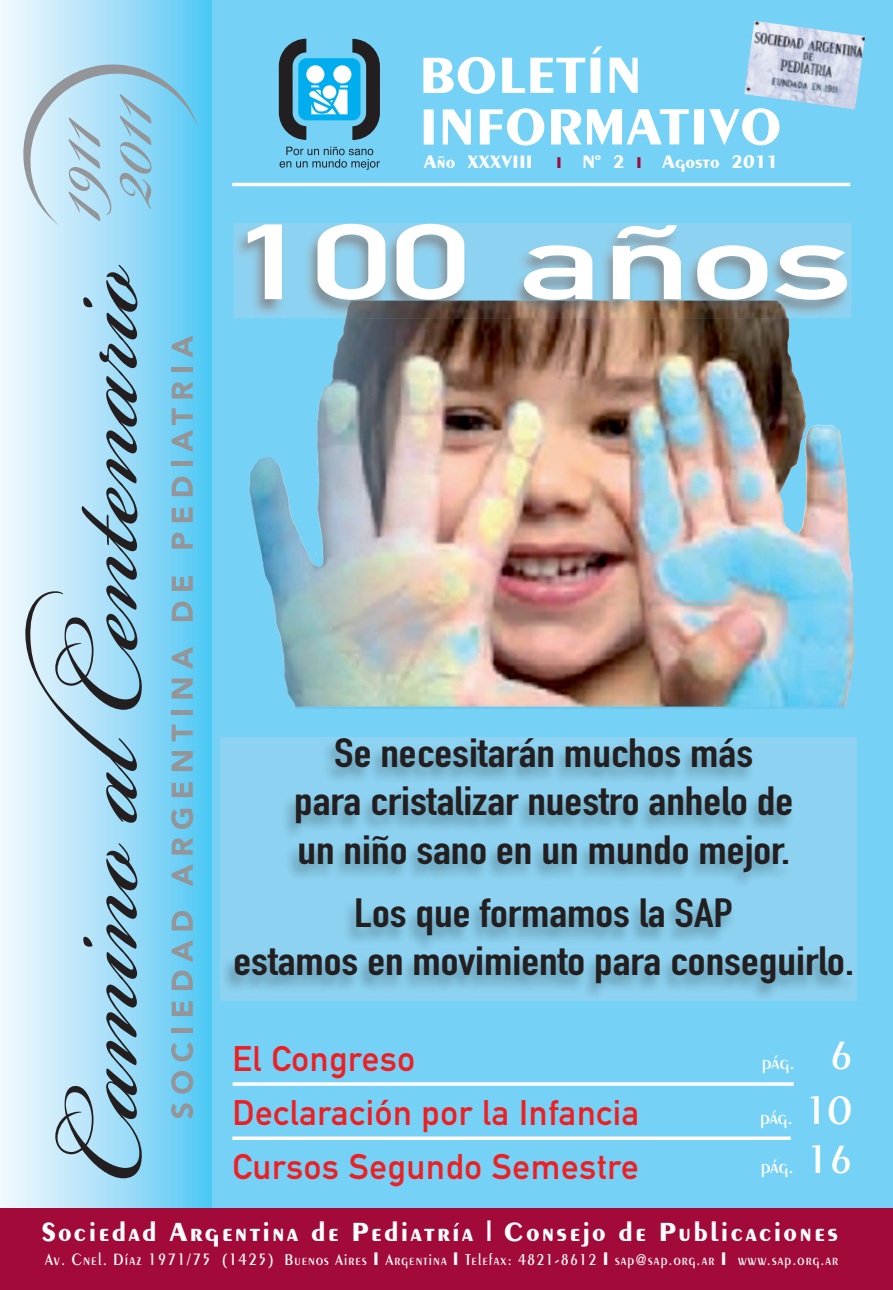
<style>
.page{position:relative;width:893px;height:1290px;background:#fff}
.page>*{position:absolute;margin:0;border:0;box-sizing:border-box;transform-origin:0 0}
.t1{font:105px "DIN Mittelschrift Alternate";letter-spacing:-.01em;color:#fff;scale:1.6 1}
.t2{font:700 54.25px/51.6px "Peignot";color:#fff}
.t3{font:40.25px/48.3px "DIN Engschrift";color:#231f20;text-align:center;scale:1.19 1}
.t4{font:35px/54.2px "DIN Mittelschrift";letter-spacing:.02em;color:#ee1f23}
.t5{font:700 28px "Peignot";letter-spacing:.08em;color:#fff}
.t6{font:600 21px "Peignot";color:#fff}
.t7{font:700 19.25px "Peignot";color:#fff}
.t8{font:600 16.62px "Peignot";letter-spacing:.08em;color:#fff;scale:.87 1}
.s1{font-size:16.62px;color:#a20a3a}
.s2{font-size:42px}
.s3{font-size:31.68px}
.s4{font-size:17.5px}
.s5{font-weight:700;font-size:19.43px}
</style>
<div class="page">
<img style="left:211px;top:0;width:682px;height:1208px">
<img style="left:292px;top:318px;width:54px;height:248px">
<div style="left:0;top:0;width:211px;height:1209px;background:linear-gradient(to right,#f8fafd,#56c8f4)"></div>
<div style="left:0;top:1208px;width:893px;height:82px;background:#a20a3a"></div>
<svg style="left:233px;top:1082px;width:561px;height:4px"></svg>
<img style="left:744px;top:21px;width:121px;height:88px">
<svg style="left:18px;top:60px;width:180px;height:166px;background:#a2d5eb"></svg>
<svg style="left:55px;top:843px;width:87px;height:336px;background:#9bc4d7"></svg>
<svg style="left:25px;top:264px;width:117px;height:559px;background:#aacedf"></svg>
<svg style="left:171px;top:1103px;width:22px;height:15px"></svg>
<svg style="left:171px;top:1071px;width:22px;height:22px"></svg>
<svg style="left:171px;top:1042px;width:22px;height:19px"></svg>
<hr style="left:172px;top:1028px;width:21px;height:4px;background:#939598">
<svg style="left:172px;top:1001px;width:21px;height:15px"></svg>
<svg style="left:172px;top:970px;width:21px;height:20px"></svg>
<svg style="left:172px;top:940px;width:21px;height:22px"></svg>
<svg style="left:172px;top:911px;width:21px;height:19px"></svg>
<svg style="left:172px;top:864px;width:21px;height:22px"></svg>
<svg style="left:172px;top:838px;width:21px;height:16px"></svg>
<svg style="left:171px;top:809px;width:22px;height:20px"></svg>
<svg style="left:172px;top:782px;width:21px;height:15px"></svg>
<svg style="left:172px;top:751px;width:21px;height:20px"></svg>
<svg style="left:172px;top:724px;width:21px;height:17px"></svg>
<div style="left:172px;top:710px;width:21px;height:5px;background:#939598"></div>
<svg style="left:172px;top:678px;width:21px;height:20px"></svg>
<svg style="left:172px;top:647px;width:21px;height:22px"></svg>
<svg style="left:172px;top:602px;width:21px;height:19px"></svg>
<svg style="left:172px;top:576px;width:21px;height:15px"></svg>
<svg style="left:172px;top:533px;width:21px;height:15px"></svg>
<svg style="left:172px;top:507px;width:21px;height:15px"></svg>
<svg style="left:172px;top:477px;width:21px;height:19px"></svg>
<div style="left:172px;top:461px;width:21px;height:5px;background:#939598"></div>
<svg style="left:172px;top:408px;width:21px;height:44px"></svg>
<svg style="left:172px;top:382px;width:21px;height:16px"></svg>
<div style="left:172px;top:367px;width:21px;height:5px;background:#939598"></div>
<svg style="left:172px;top:336px;width:21px;height:22px"></svg>
<hr style="left:232px;top:183px;width:618px;height:3px;background:#fff">
<svg style="left:279px;top:39px;width:101px;height:101px;background:#4e98b5"></svg>
<svg style="left:280px;top:147px;width:100px;height:23px;background:#65b0ce"></svg>
<svg style="left:232px;top:1136px;width:559px;height:4px"></svg>
<img style="left:233px;top:223px;width:618px;height:95px">
<img style="left:346px;top:301px;width:442px;height:17px">
<img style="left:220px;top:738px;width:636px;height:262px">
<h2 class="t2" style="left:419px;top:49px;width:364px">BOLETÍN<br>INFORMATIVO</h2>
<p class="t7" style="left:424px;top:151px;width:356px">Año XXXVIII <span class="s1">I</span> Nº 2 <span class="s1">I</span> Agosto 2011</p>
<h1 class="t1" style="left:232px;top:201px;width:390px">100 años</h1>
<p class="t3" style="left:294px;top:729px;width:421px">Se necesitarán muchos más<br>para cristalizar nuestro anhelo de un niño sano en un mundo mejor.</p>
<p class="t3" style="left:233px;top:889px;width:523px">Los que formamos la SAP<br>estamos en movimiento para conseguirlo.</p>
<p class="t4" style="left:232px;top:1031px;width:408px">El Congreso<br>Declaración por la Infancia<br>Cursos Segundo Semestre</p>
<p class="t6" style="left:762px;top:1049px;width:93px">pág. <span class="s2">6</span></p>
<p class="t6" style="left:760px;top:1104px;width:93px">pág. <span class="s2">10</span></p>
<p class="t6" style="left:761px;top:1154px;width:93px">pág. <span class="s2">16</span></p>
<p class="t5" style="left:41px;top:1215px;width:798px">Sociedad Argentina de Pediatría <span class="s3">I</span> Consejo de Publicaciones</p>
<p class="t8" style="left:45px;top:1250px;width:913px"><span class="s4">Av. Cnel. Díaz 1971/75 (1425)</span> Buenos Aires <span class="s5">I</span> Argentina <span class="s5">I</span> Telefax: 4821-8612 <span class="s5">I</span> sap@sap.org.ar <span class="s5">I</span> www.sap.org.ar</p>
</div>
